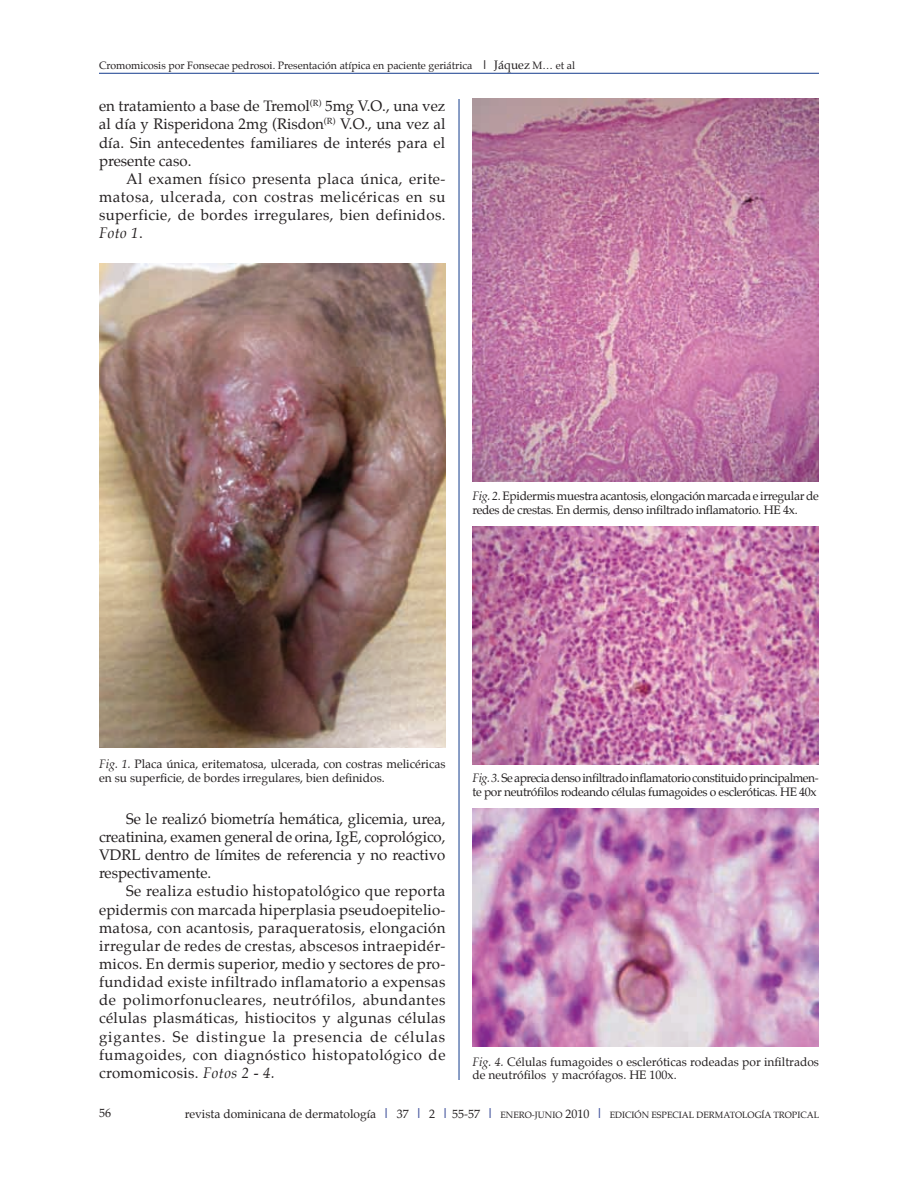
<style>
.page{position:relative;width:918px;height:1188px;background:#fff}
.page>*{position:absolute;margin:0;border:0;box-sizing:border-box;transform-origin:0 0}
.t1{font:15px/18.1px "Palatino";letter-spacing:.01em;color:#231f20;text-align:justify}
.t2{font:12px/13.5px "Palatino";letter-spacing:-.025em;color:#231f20}
.t3{font:12px/13.5px "Palatino";color:#231f20}
.t4{font:10.5px "Palatino";color:#231f20}
.t5{font:9px "Palatino";color:#231f20}
.s1{font-weight:700;font-size:12px}
.s2{font-size:12px}
.s3{font-style:italic}
.s4{font-weight:700;font-size:13.5px;color:#45569e}
.s5{font-size:9px}
</style>
<div class="page">
<img style="left:99px;top:264px;width:347px;height:484px">
<img style="left:472px;top:99px;width:347px;height:382px">
<img style="left:472px;top:526px;width:347px;height:239px">
<img style="left:472px;top:809px;width:347px;height:238px">
<hr style="left:459px;top:99px;width:1px;height:981px;background:#153c8d">
<hr style="left:99px;top:73px;width:720px;height:1px;background:#153c8d">
<p class="t4" style="left:99px;top:57px;width:478px">Cromomicosis por Fonsecae pedrosoi. Presentación atípica en paciente geriátrica <span class="s1">|</span> <span class="s2">Jáquez</span> M… et al</p>
<p class="t1" style="left:99px;top:97px;width:348px">en tratamiento a base de Tremol<sup>(R)</sup> 5mg V.O., una vez al día y Risperidona 2mg (Risdon<sup>(R)</sup> V.O., una vez al día. Sin antecedentes familiares de interés para el presente caso.</p>
<p class="t1" style="left:99px;top:170px;width:348px;text-indent:27px">Al examen físico presenta placa única, erite&shy;matosa, ulcerada, con costras melicéricas en su superficie, de bordes irregulares, bien definidos.<br><span class="s3">Foto 1</span>.</p>
<p class="t2" style="left:472px;top:489px;width:348px"><span class="s3">Fig. 2</span>. Epidermis muestra acantosis, elongación marcada e irregular de redes de crestas. En dermis, denso infiltrado inflamatorio. HE 4x.</p>
<p class="t3" style="left:99px;top:757px;width:348px"><span class="s3">Fig. 1.</span> Placa única, eritematosa, ulcerada, con costras melicéricas en su superficie, de bordes irregulares, bien definidos.</p>
<p class="t2" style="left:472px;top:771px;width:348px"><span class="s3">Fig. 3.</span> Se aprecia denso infiltrado inflamatorio constituido principalmen&shy;te por neutrófilos rodeando células fumagoides o escleróticas. HE 40x</p>
<p class="t1" style="left:99px;top:810px;width:348px;text-indent:27px">Se le realizó biometría hemática, glicemia, urea, creatinina, examen general de orina, IgE, coprológico, VDRL dentro de límites de referencia y no reactivo respectivamente.</p>
<p class="t1" style="left:99px;top:882px;width:348px;text-indent:27px">Se realiza estudio histopatológico que reporta epidermis con marcada hiperplasia pseudoepitelio&shy;matosa, con acantosis, paraqueratosis, elongación irregular de redes de crestas, abscesos intraepidér&shy;micos. En dermis superior, medio y sectores de pro&shy;fundidad existe infiltrado inflamatorio a expensas de polimorfonucleares, neutrófilos, abundantes células plasmáticas, histiocitos y algunas células gigantes. Se distingue la presencia de células fumagoides, con diagnóstico histopatológico de cromomicosis. <span class="s3">Fotos 2 - 4.</span></p>
<p class="t3" style="left:472px;top:1055px;width:348px"><span class="s3">Fig. 4.</span> Células fumagoides o escleróticas rodeadas por infiltrados de neutrófilos y macrófagos. HE 100x.</p>
<p class="t3" style="left:185px;top:1107px;width:323px">revista dominicana de dermatología <span class="s4">|</span> 37 <span class="s4">|</span> 2 <span class="s4">|</span> 55-57 <span class="s4">|</span> <span class="s5">ener</span></p>
<p class="t5" style="left:525px;top:1108px;width:17px">o-juni</p>
<p class="t5" style="left:555px;top:1108px;width:61px">o <span class="s2">2010</span> <span class="s4">|</span> edici</p>
<p class="t5" style="left:635px;top:1108px;width:24px">ón especial</p>
<p class="t5" style="left:696px;top:1108px;width:8px">der</p>
<p class="t5" style="left:715px;top:1108px;width:84px">matología tropical</p>
<p class="t2" style="left:99px;top:1106px;width:13px">56</p>
</div>
